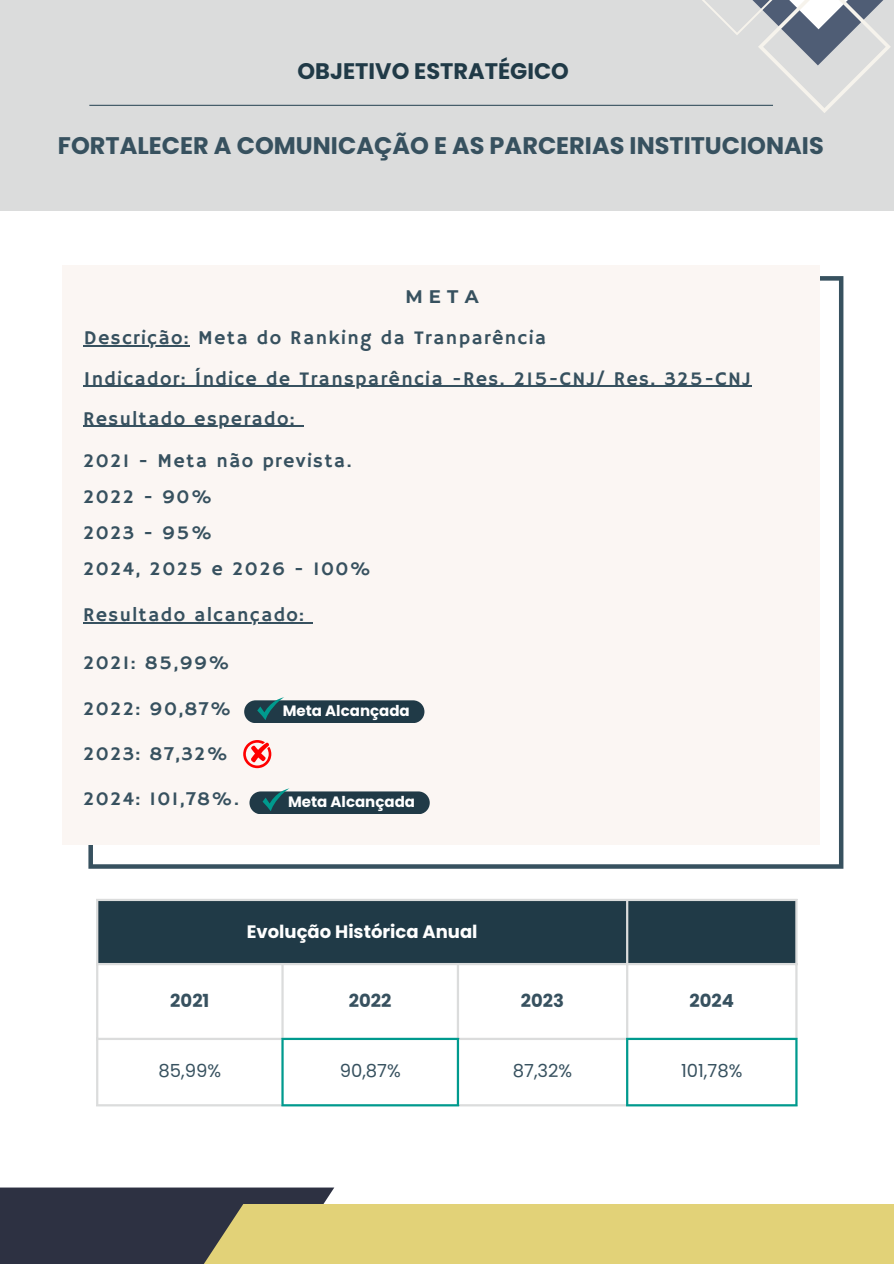
<style>
.page{position:relative;width:894px;height:1264px;background:#fff}
.page>*{position:absolute;margin:0;border:0;box-sizing:border-box;transform-origin:0 0}
.t1{font:700 24px "Poppins";color:#37515f}
.t2{font:700 22.5px "Poppins";color:#203a47}
.t3{font:19.5px/36px "Hammersmith One";letter-spacing:.07em;color:#37515f}
.t4{font:700 18.15px "Montserrat";color:#37515f}
.t5{font:18px "Poppins";color:#37515f}
.t6{font:700 18px "Poppins";color:#fff}
.t7{font:700 18px "Poppins";color:#37515f}
.t8{font:700 15px "Poppins";color:#fff}
</style>
<div class="page">
<div style="left:0;top:1187px;width:334px;height:76px;background:#2d3142"></div>
<div style="left:174px;top:1203px;width:719px;height:60px;background:#e2d278"></div>
<div style="left:0;top:0;width:893px;height:210px;background:#dbdcdc"></div>
<svg style="left:701px;top:0;width:190px;height:113px"></svg>
<hr style="left:89px;top:105px;width:683px;height:1px;background:#37515f">
<svg style="left:88px;top:276px;width:755px;height:592px"></svg>
<div style="left:62px;top:266px;width:757px;height:579px;background:#fbf6f3"></div>
<hr style="left:83px;top:622px;width:222px;height:1px;background:#37515f">
<hr style="left:84px;top:386px;width:667px;height:1px;background:#37515f">
<hr style="left:83px;top:426px;width:213px;height:1px;background:#37515f">
<div style="left:98px;top:901px;width:697px;height:61px;background:#203a47"></div>
<hr style="left:96px;top:901px;width:2px;height:203px;background:#dbdcdc">
<hr style="left:281px;top:965px;width:2px;height:72px;background:#dbdcdc">
<hr style="left:456px;top:965px;width:3px;height:72px;background:#dbdcdc">
<hr style="left:626px;top:901px;width:2px;height:136px;background:#dbdcdc">
<hr style="left:795px;top:901px;width:2px;height:136px;background:#dbdcdc">
<hr style="left:96px;top:898px;width:701px;height:3px;background:#dbdcdc">
<hr style="left:96px;top:962px;width:701px;height:3px;background:#dbdcdc">
<hr style="left:96px;top:1037px;width:185px;height:3px;background:#dbdcdc">
<hr style="left:459px;top:1037px;width:167px;height:3px;background:#dbdcdc">
<hr style="left:96px;top:1104px;width:185px;height:2px;background:#dbdcdc">
<hr style="left:459px;top:1104px;width:167px;height:2px;background:#dbdcdc">
<hr style="left:281px;top:1040px;width:2px;height:64px;background:#009a8e">
<hr style="left:456px;top:1040px;width:3px;height:64px;background:#009a8e">
<hr style="left:626px;top:1040px;width:2px;height:64px;background:#009a8e">
<hr style="left:795px;top:1040px;width:2px;height:64px;background:#009a8e">
<hr style="left:281px;top:1037px;width:178px;height:3px;background:#009a8e">
<hr style="left:626px;top:1037px;width:171px;height:3px;background:#009a8e">
<hr style="left:281px;top:1104px;width:178px;height:2px;background:#009a8e">
<hr style="left:626px;top:1104px;width:171px;height:2px;background:#009a8e">
<div style="left:244px;top:700px;width:180px;height:23px;background:#203a47;border-radius:11px"></div>
<svg style="left:257px;top:697px;width:27px;height:22px"></svg>
<svg style="left:243px;top:740px;width:28px;height:28px"></svg>
<hr style="left:84px;top:345px;width:106px;height:1px;background:#37515f">
<div style="left:249px;top:791px;width:180px;height:23px;background:#203a47;border-radius:11px"></div>
<svg style="left:262px;top:788px;width:27px;height:22px"></svg>
<p class="t2" style="left:297px;top:56px;width:273px">OBJETIVO ESTRATÉGICO</p>
<p class="t1" style="left:58px;top:129px;width:767px">FORTALECER A COMUNICAÇÃO E AS PARCERIAS INSTITUCIONAIS</p>
<p class="t4" style="left:405px;top:285px;width:75px">META</p>
<p class="t3" style="left:84px;top:321px;width:464px">Descrição: Meta do Ranking da Tranparência</p>
<p class="t3" style="left:83px;top:359px;width:668px;line-height:40px">Indicador: Índice de Transparência -Res. 215-CNJ/ Res. 325-CNJ<br>Resultado esperado:</p>
<p class="t3" style="left:83px;top:444px;width:289px">2021 - Meta não prevista.<br>2022 - 90%<br>2023 - 95%<br>2024, 2025 e 2026 - 100%</p>
<p class="t3" style="left:83px;top:598px;width:222px">Resultado alcançado:</p>
<p class="t3" style="left:83px;top:645px;width:148px">2021: 85,99%</p>
<p class="t3" style="left:83px;top:691px;width:150px">2022: 90,87%</p>
<p class="t3" style="left:83px;top:736px;width:146px">2023: 87,32%</p>
<p class="t3" style="left:83px;top:781px;width:157px">2024: 101,78%.</p>
<p class="t8" style="left:283px;top:700px;width:128px">Meta Alcançada</p>
<p class="t8" style="left:288px;top:791px;width:128px">Meta Alcançada</p>
<p class="t6" style="left:247px;top:919px;width:232px">Evolução Histórica Anual</p>
<p class="t7" style="left:170px;top:987px;width:41px">2021</p>
<p class="t7" style="left:349px;top:987px;width:44px">2022</p>
<p class="t7" style="left:521px;top:987px;width:45px">2023</p>
<p class="t7" style="left:689px;top:987px;width:46px">2024</p>
<p class="t5" style="left:158px;top:1058px;width:64px">85,99%</p>
<p class="t5" style="left:339px;top:1058px;width:63px">90,87%</p>
<p class="t5" style="left:512px;top:1058px;width:61px">87,32%</p>
<p class="t5" style="left:681px;top:1058px;width:63px">101,78%</p>
</div>
